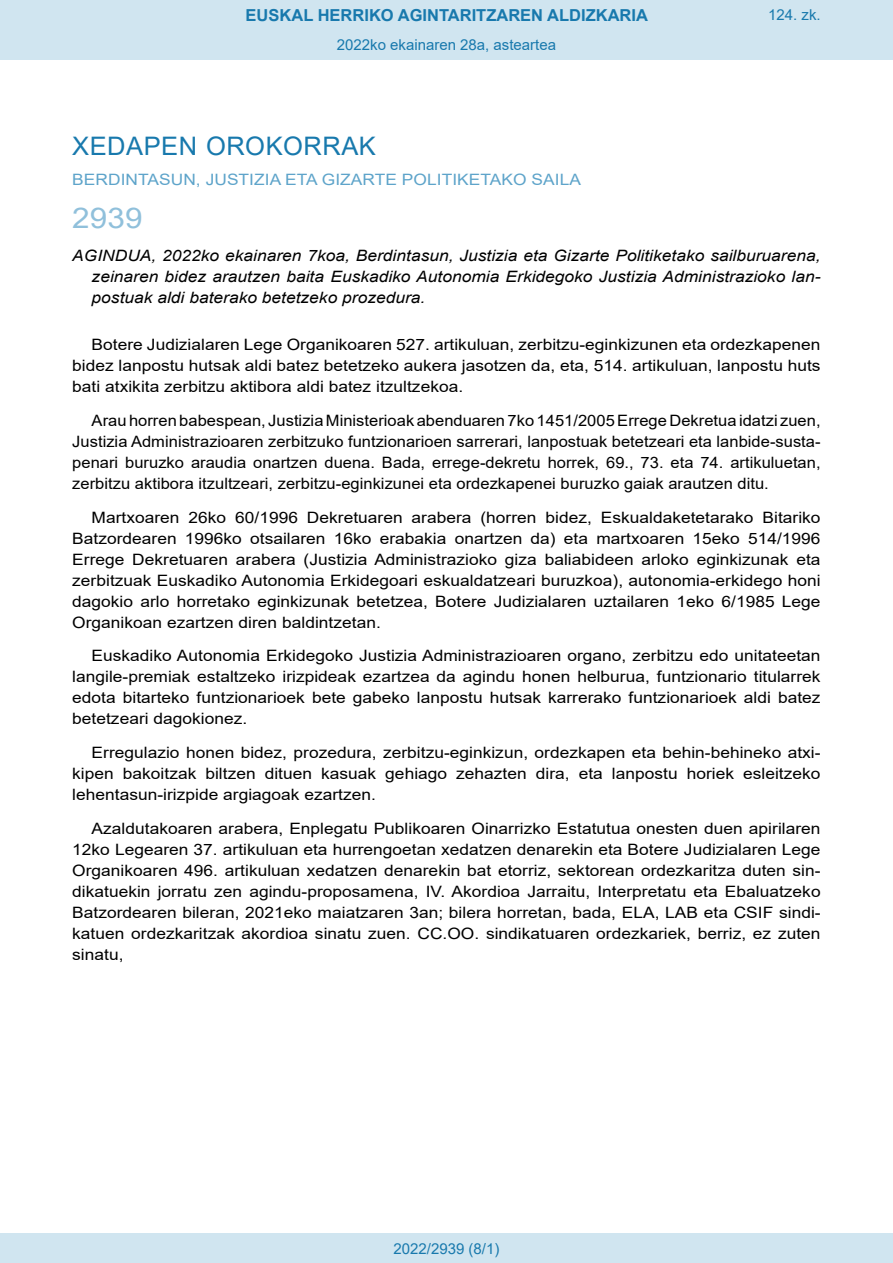
<style>
.page{position:relative;width:893px;height:1263px;background:#fff}
.page>*{position:absolute;margin:0;border:0;box-sizing:border-box;transform-origin:0 0}
.BOPVOrden{font:28.5px "Arial";color:#90c0db;scale:1.11 1}
.BOPVSeccion{font:25.5px "Arial";letter-spacing:.02em;color:#1879ad}
.t1{font:700 16.5px "Arial";color:#1879ad}
.BOPVDetalle{font:15.6px/21px "Arial";color:#000;text-align:justify;scale:1.11 1}
.BOPVDetalle-2{font:15.6px/21px "Arial";color:#000;text-align:justify;scale:1.05 1}
.BOPVTitulo{font:italic 15.6px/21px "Arial";color:#000;text-align:justify;scale:1.11 1}
.BOPVOrganismo{font:15.6px "Arial";letter-spacing:.005em;color:#5ea4ca;scale:1.11 1}
.Paginacion_Centro{font:15px "Arial";color:#1879ad}
</style>
<div class="page">
<div style="left:0;top:0;width:893px;height:60px;background:#d0e5f0"></div>
<div style="left:0;top:1233px;width:893px;height:30px;background:#d0e5f0"></div>
<p class="t1" style="left:246px;top:3px;width:404px">EUSKAL HERRIKO AGINTARITZAREN ALDIZKARIA</p>
<p class="Paginacion_Centro" style="left:337px;top:35px;width:221px">2022ko ekainaren 28a, asteartea</p>
<p class="Paginacion_Centro" style="left:768px;top:5px;width:54px">124. zk.</p>
<p class="BOPVSeccion" style="left:72px;top:128px;width:305px">XEDAPEN OROKORRAK</p>
<p class="BOPVOrganismo" style="left:72px;top:169px;width:460px">BERDINTASUN, JUSTIZIA ETA GIZARTE POLITIKETAKO SAILA</p>
<p class="BOPVOrden" style="left:72px;top:198px;width:65px">2939</p>
<p class="BOPVTitulo" style="left:92px;top:246px;width:658px;text-indent:-19px">AGINDUA, 2022ko ekainaren 7koa, Berdintasun, Justizia eta Gizarte Politiketako sailburuarena, zeinaren bidez arautzen baita Euskadiko Autonomia Erkidegoko Justizia Administrazioko lan&shy;postuak aldi baterako betetzeko prozedura.</p>
<p class="BOPVDetalle" style="left:72px;top:334px;width:676px;text-indent:19px">Botere Judizialaren Lege Organikoaren 527. artikuluan, zerbitzu-eginkizunen eta ordezkapenen bidez lanpostu hutsak aldi batez betetzeko aukera jasotzen da, eta, 514. artikuluan, lanpostu huts bati atxikita zerbitzu aktibora aldi batez itzultzekoa.</p>
<p class="BOPVDetalle-2" style="left:72px;top:410px;width:714px;text-indent:19px">Arau horren babespean, Justizia Ministerioak abenduaren 7ko 1451/2005 Errege Dekretua idatzi zuen, Justizia Administrazioaren zerbitzuko funtzionarioen sarrerari, lanpostuak betetzeari eta lanbide-susta&shy;penari buruzko araudia onartzen duena. Bada, errege-dekretu horrek, 69., 73. eta 74. artikuluetan, zerbitzu aktibora itzultzeari, zerbitzu-eginkizunei eta ordezkapenei buruzko gaiak arautzen ditu.</p>
<p class="BOPVDetalle" style="left:72px;top:506px;width:676px;text-indent:19px">Martxoaren 26ko 60/1996 Dekretuaren arabera (horren bidez, Eskualdaketetarako Bitariko Batzordearen 1996ko otsailaren 16ko erabakia onartzen da) eta martxoaren 15eko 514/1996<br>Errege Dekretuaren arabera (Justizia Administrazioko giza baliabideen arloko eginkizunak eta zerbitzuak Euskadiko Autonomia Erkidegoari eskualdatzeari buruzkoa), autonomia-erkidego honi dagokio arlo horretako eginkizunak betetzea, Botere Judizialaren uztailaren 1eko 6/1985 Lege Organikoan ezartzen diren baldintzetan.</p>
<p class="BOPVDetalle" style="left:72px;top:645px;width:676px;text-indent:19px">Euskadiko Autonomia Erkidegoko Justizia Administrazioaren organo, zerbitzu edo unitateetan langile-premiak estaltzeko irizpideak ezartzea da agindu honen helburua, funtzionario titularrek edota bitarteko funtzionarioek bete gabeko lanpostu hutsak karrerako funtzionarioek aldi batez betetzeari dagokionez.</p>
<p class="BOPVDetalle" style="left:72px;top:742px;width:676px;text-indent:19px">Erregulazio honen bidez, prozedura, zerbitzu-eginkizun, ordezkapen eta behin-behineko atxi&shy;kipen bakoitzak biltzen dituen kasuak gehiago zehazten dira, eta lanpostu horiek esleitzeko lehentasun-irizpide argiagoak ezartzen.</p>
<p class="BOPVDetalle" style="left:72px;top:818px;width:676px;text-indent:19px">Azaldutakoaren arabera, Enplegatu Publikoaren Oinarrizko Estatutua onesten duen apirilaren 12ko Legearen 37. artikuluan eta hurrengoetan xedatzen denarekin eta Botere Judizialaren Lege Organikoaren 496. artikuluan xedatzen denarekin bat etorriz, sektorean ordezkaritza duten sin&shy;dikatuekin jorratu zen agindu-proposamena, IV. Akordioa Jarraitu, Interpretatu eta Ebaluatzeko Batzordearen bileran, 2021eko maiatzaren 3an; bilera horretan, bada, ELA, LAB eta CSIF sindi&shy;katuen ordezkaritzak akordioa sinatu zuen. CC.OO. sindikatuaren ordezkariek, berriz, ez zuten sinatu,</p>
<p class="Paginacion_Centro" style="left:393px;top:1238px;width:107px">2022/2939 (8/1)</p>
</div>
